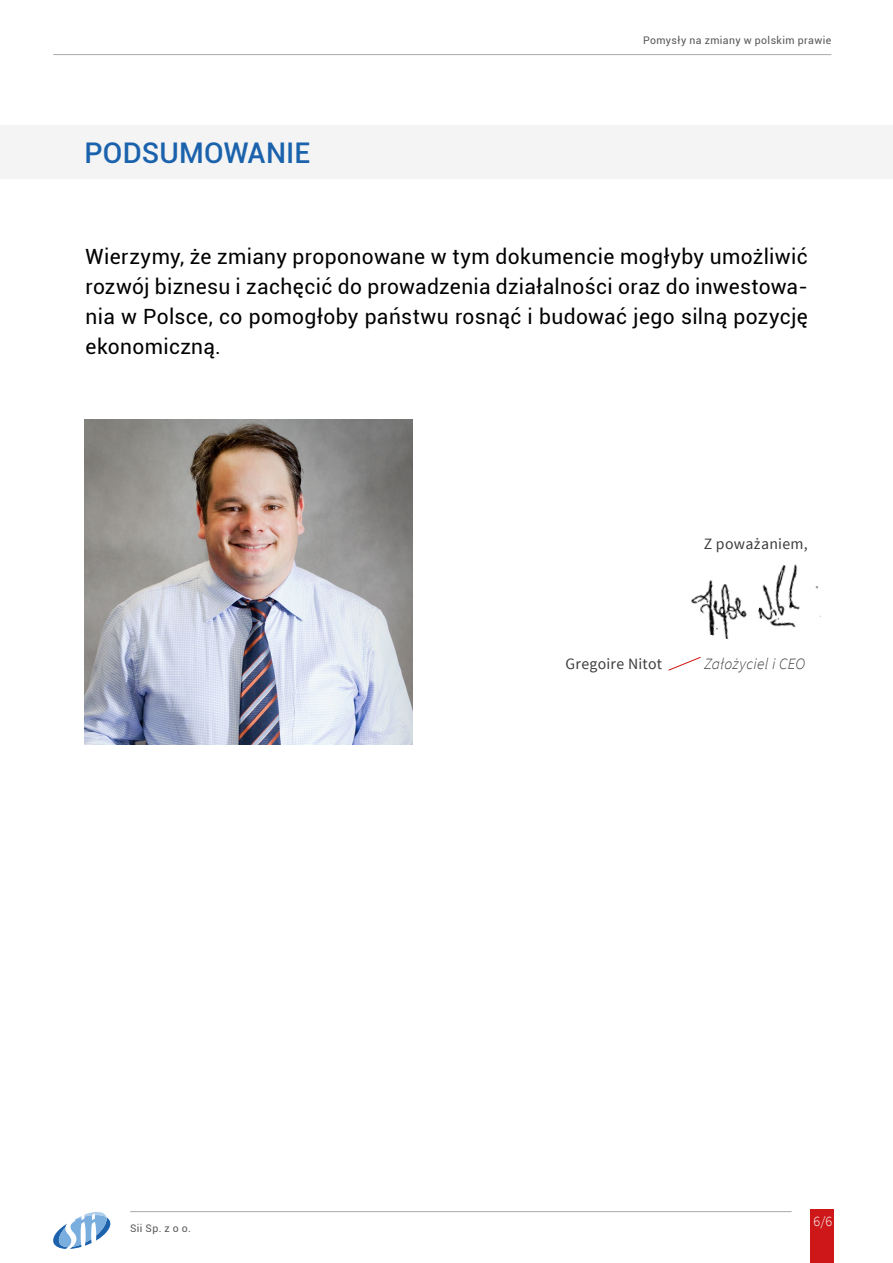
<style>
.page{position:relative;width:893px;height:1263px;background:#fff}
.page>*{position:absolute;margin:0;border:0;box-sizing:border-box;transform-origin:0 0}
.t1{font:500 28.5px "Roboto";letter-spacing:.005em;color:#1b62ac}
.t2{font:21px/30px "Roboto";letter-spacing:.02em;color:#000;text-align:justify}
.t3{font:15.75px "Source Sans Pro";letter-spacing:.02em;color:#3c3c3b}
.t4{font:italic 300 15.75px "Source Sans Pro";letter-spacing:.015em;color:#3c3c3b}
.t5{font:300 14.25px "Source Sans Pro";color:#fff}
.t6{font:10.5px "Roboto";letter-spacing:.04em;color:#575756}
</style>
<div class="page">
<div style="left:811px;top:1209px;width:23px;height:54px;background:#cd1719"></div>
<hr style="left:130px;top:1211px;width:662px;height:1px;background:#b3b2b2">
<hr style="left:53px;top:54px;width:778px;height:1px;background:#b3b2b2">
<svg style="left:53px;top:1212px;width:57px;height:37px"></svg>
<svg style="left:668px;top:668px;width:7px;height:3px"></svg>
<img style="left:673px;top:540px;width:148px;height:128px">
<div style="left:0;top:126px;width:893px;height:53px;background:#f4f4f4"></div>
<img style="left:84px;top:420px;width:328px;height:324px">
<h1 class="t1" style="left:84px;top:133px;width:227px">PODSUMOWANIE</h1>
<p class="t6" style="left:643px;top:33px;width:190px">Pomysły na zmiany w polskim prawie</p>
<p class="t2" style="left:86px;top:241px;width:724px">Wierzymy, że zmiany proponowane w tym dokumencie mogłyby umożliwić rozwój biznesu i zachęcić do prowadzenia działalności oraz do inwestowa&shy;nia w Polsce, co pomogłoby państwu rosnąć i budować jego silną pozycję ekonomiczną.</p>
<p class="t3" style="left:704px;top:534px;width:106px">Z poważaniem,</p>
<p class="t6" style="left:130px;top:1220px;width:63px">Sii Sp. z o o.</p>
<p class="t3" style="left:565px;top:654px;width:98px">Gregoire Nitot</p>
<p class="t4" style="left:704px;top:655px;width:103px">Założyciel i CEO</p>
<p class="t5" style="left:813px;top:1212px;width:20px">6/6</p>
</div>
